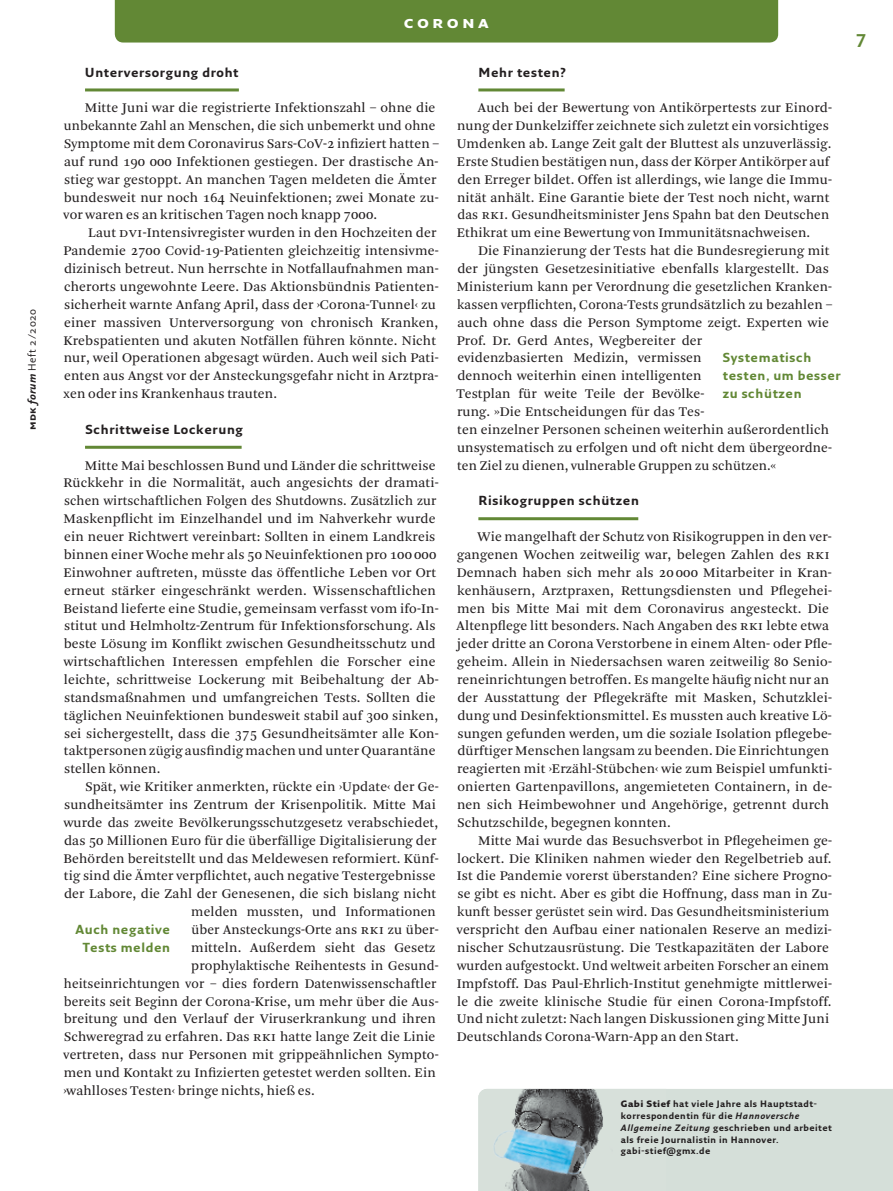
<style>
.page{position:relative;width:893px;height:1191px;background:#fff}
.page>*{position:absolute;margin:0;border:0;box-sizing:border-box;transform-origin:0 0}
.t1{font:700 18px "Fresco Sans Plus Pro";letter-spacing:.185em;color:#fff}
.t2{font:700 18px "Fresco Sans Plus Pro";color:#628835}
.t3{font:13.8px/17.9px "Arnhem Blond";letter-spacing:.01em;color:#231f20}
.t4{font:700 12.75px "Fresco Sans Pro";letter-spacing:.05em;color:#231f20}
.t5{font:700 12.75px/17.9px "Fresco Sans Pro";letter-spacing:.05em;color:#628835}
.t6{font:10.5px "Fresco Sans Plus Pro";letter-spacing:.05em;color:#231f20}
.t7{font:700 9px/11.9px "Fresco Sans Pro";letter-spacing:.05em;color:#231f20}
.s1{font-weight:700}
.s2{font-weight:700;font-style:italic}
.s3{font-weight:900}
.s4{font-style:italic}
</style>
<div class="page">
<hr style="left:478px;top:88px;width:87px;height:3px;background:#628835">
<hr style="left:478px;top:517px;width:160px;height:3px;background:#628835">
<hr style="left:85px;top:88px;width:154px;height:3px;background:#628835">
<hr style="left:85px;top:446px;width:157px;height:3px;background:#628835">
<div style="left:115px;top:0;width:663px;height:43px;background:#628835"></div>
<div style="left:666px;top:1089px;width:227px;height:102px;background:#d5dfd9"></div>
<img style="left:478px;top:1089px;width:188px;height:102px">
<img style="left:487px;top:1113px;width:107px;height:77px">
<p class="t6" style="left:25px;top:430px;width:123px;rotate:-90deg"><span class="s1">mdk</span> <span class="s2">forum</span> Heft 2/2020</p>
<h1 class="t1" style="left:404px;top:10px;width:86px">corona</h1>
<p class="t4" style="left:85px;top:64px;width:155px">Unterversorgung droht</p>
<p class="t3" style="left:64px;top:99px;width:377px;text-indent:21px">Mitte Juni war die registrierte Infektionszahl – ohne die unbekannte Zahl an Menschen, die sich unbemerkt und ohne Symptome mit dem Coronavirus Sars-CoV-2 infiziert hatten – auf rund 190 000 Infektionen gestiegen. Der drastische An&shy;stieg war gestoppt. An manchen Tagen meldeten die Ämter bundesweit nur noch 164 Neuinfektionen; zwei Monate zu&shy;vor waren es an kritischen Tagen noch knapp 7000.</p>
<p class="t3" style="left:63px;top:224px;width:377px;text-indent:25px">Laut dvi-Intensivregister wurden in den Hochzeiten der Pandemie 2700 Covid-19-Patienten gleichzeitig intensivme&shy;dizinisch betreut. Nun herrschte in Notfallaufnahmen man&shy;cherorts ungewohnte Leere. Das Aktionsbündnis Patienten&shy;sicherheit warnte Anfang April, dass der ›Corona-Tunnel‹ zu einer massiven Unterversorgung von chronisch Kranken, Krebspatienten und akuten Notfällen führen könnte. Nicht nur, weil Operationen abgesagt würden. Auch weil sich Pati&shy;enten aus Angst vor der Ansteckungsgefahr nicht in Arztpra&shy;xen oder ins Krankenhaus trauten.</p>
<p class="t4" style="left:86px;top:421px;width:159px">Schrittweise Lockerung</p>
<p class="t3" style="left:63px;top:456px;width:377px;text-indent:21px">Mitte Mai beschlossen Bund und Länder die schrittweise Rückkehr in die Normalität, auch angesichts der dramati&shy;schen wirtschaftlichen Folgen des Shutdowns. Zusätzlich zur Maskenpflicht im Einzelhandel und im Nahverkehr wurde ein neuer Richtwert vereinbart: Sollten in einem Landkreis binnen einer Woche mehr als 50 Neuinfektionen pro 100 000<br>Einwohner auftreten, müsste das öffentliche Leben vor Ort erneut stärker eingeschränkt werden. Wissenschaftlichen Beistand lieferte eine Studie, gemeinsam verfasst vom ifo-In&shy;stitut und Helmholtz-Zentrum für Infektionsforschung. Als beste Lösung im Konflikt zwischen Gesundheitsschutz und wirtschaftlichen Interessen empfehlen die Forscher eine leichte, schrittweise Lockerung mit Beibehaltung der Ab&shy;standsmaßnahmen und umfangreichen Tests. Sollten die täglichen Neuinfektionen bundesweit stabil auf 300 sinken, sei sichergestellt, dass die 375 Gesundheitsämter alle Kon&shy;taktpersonen zügig ausfindig machen und unter Quarantäne stellen können.</p>
<p class="t3" style="left:85px;top:778px;width:355px">Spät, wie Kritiker anmerkten, rückte ein ›Update‹ der Ge-</p>
<p class="t3" style="left:64px;top:796px;width:373px">sundheitsämter ins Zentrum der Krisenpolitik. Mitte Mai</p>
<p class="t3" style="left:64px;top:813px;width:376px">wurde das zweite Bevölkerungsschutzgesetz verabschiedet,</p>
<p class="t3" style="left:64px;top:831px;width:374px">das 50 Millionen Euro für die überfällige Digitalisierung der</p>
<p class="t3" style="left:63px;top:849px;width:377px">Behörden bereitstellt und das Meldewesen reformiert. Künf-</p>
<p class="t3" style="left:64px;top:867px;width:373px">tig sind die Ämter verpflichtet, auch negative Testergebnisse</p>
<p class="t3" style="left:64px;top:885px;width:374px">der Labore, die Zahl der Genesenen, die sich bislang nicht</p>
<p class="t3" style="left:191px;top:903px;width:246px">melden mussten, und Informationen</p>
<p class="t3" style="left:191px;top:921px;width:249px">über Ansteckungs-Orte ans rki zu über-</p>
<p class="t3" style="left:191px;top:939px;width:246px">mitteln. Außerdem sieht das Gesetz</p>
<p class="t3" style="left:191px;top:956px;width:249px">prophylaktische Reihentests in Gesund-</p>
<p class="t3" style="left:64px;top:974px;width:374px">heitseinrichtungen vor – dies fordern Datenwissenschaftler</p>
<p class="t3" style="left:64px;top:992px;width:376px">bereits seit Beginn der Corona-Krise, um mehr über die Aus-</p>
<p class="t3" style="left:64px;top:1010px;width:374px">breitung und den Verlauf der Viruserkrankung und ihren</p>
<p class="t3" style="left:64px;top:1028px;width:373px">Schweregrad zu erfahren. Das rki hatte lange Zeit die Linie</p>
<p class="t3" style="left:64px;top:1046px;width:377px">vertreten, dass nur Personen mit grippeähnlichen Sympto-</p>
<p class="t3" style="left:64px;top:1064px;width:374px">men und Kontakt zu Infizierten getestet werden sollten. Ein</p>
<p class="t3" style="left:63px;top:1081px;width:253px">›wahlloses Testen‹ bringe nichts, hieß es.</p>
<p class="t5" style="left:75px;top:920px;width:96px;text-align:center">Auch negative<br>Tests melden</p>
<p class="t4" style="left:478px;top:64px;width:89px">Mehr testen?</p>
<p class="t3" style="left:457px;top:99px;width:377px;text-indent:21px">Auch bei der Bewertung von Antikörpertests zur Einord&shy;nung der Dunkelziffer zeichnete sich zuletzt ein vorsichtiges Umdenken ab. Lange Zeit galt der Bluttest als unzuverlässig.<br>Erste Studien bestätigen nun, dass der Körper Antikörper auf den Erreger bildet. Offen ist allerdings, wie lange die Immu&shy;nität anhält. Eine Garantie biete der Test noch nicht, warnt das rki. Gesundheitsminister Jens Spahn bat den Deutschen Ethikrat um eine Bewertung von Immunitätsnachweisen.</p>
<p class="t3" style="left:456px;top:242px;width:378px;text-indent:22px">Die Finanzierung der Tests hat die Bundesregierung mit der jüngsten Gesetzesinitiative ebenfalls klargestellt. Das Ministerium kann per Verordnung die gesetzlichen Kranken&shy;kassen verpflichten, Corona-Tests grundsätzlich zu bezahlen – auch ohne dass die Person Symptome zeigt. Experten wie Prof. Dr. Gerd Antes, Wegbereiter der<br>evidenzbasierten Medizin, vermissen<br>dennoch weiterhin einen intelligenten<br>Testplan für weite Teile der Bevölke-<br>rung. »Die Entscheidungen für das Tes-<br>ten einzelner Personen scheinen weiterhin außerordentlich unsystematisch zu erfolgen und oft nicht dem übergeordne&shy;ten Ziel zu dienen, vulnerable Gruppen zu schützen.«</p>
<p class="t4" style="left:478px;top:493px;width:162px">Risikogruppen schützen</p>
<p class="t3" style="left:457px;top:528px;width:377px;text-indent:21px">Wie mangelhaft der Schutz von Risikogruppen in den ver&shy;gangenen Wochen zeitweilig war, belegen Zahlen des rki Demnach haben sich mehr als 20 000 Mitarbeiter in Kran&shy;kenhäusern, Arztpraxen, Rettungsdiensten und Pflegehei&shy;men bis Mitte Mai mit dem Coronavirus angesteckt. Die Altenpflege litt besonders. Nach Angaben des rki lebte etwa jeder dritte an Corona Verstorbene in einem Alten- oder Pfle&shy;geheim. Allein in Niedersachsen waren zeitweilig 80 Senio&shy;reneinrichtungen betroffen. Es mangelte häufig nicht nur an der Ausstattung der Pflegekräfte mit Masken, Schutzklei&shy;dung und Desinfektionsmittel. Es mussten auch kreative Lö&shy;sungen gefunden werden, um die soziale Isolation pflegebe&shy;dürftiger Menschen langsam zu beenden. Die Einrichtungen reagierten mit ›Erzähl-Stübchen‹ wie zum Beispiel umfunkti&shy;onierten Gartenpavillons, angemieteten Containern, in de&shy;nen sich Heimbewohner und Angehörige, getrennt durch Schutzschilde, begegnen konnten.</p>
<p class="t3" style="left:457px;top:831px;width:377px;text-indent:21px">Mitte Mai wurde das Besuchsverbot in Pflegeheimen ge&shy;lockert. Die Kliniken nahmen wieder den Regelbetrieb auf.<br>Ist die Pandemie vorerst überstanden? Eine sichere Progno&shy;se gibt es nicht. Aber es gibt die Hoffnung, dass man in Zu&shy;kunft besser gerüstet sein wird. Das Gesundheitsministerium verspricht den Aufbau einer nationalen Reserve an medizi&shy;nischer Schutzausrüstung. Die Testkapazitäten der Labore wurden aufgestockt. Und weltweit arbeiten Forscher an einem Impfstoff. Das Paul-Ehrlich-Institut genehmigte mittlerwei&shy;le die zweite klinische Studie für einen Corona-Impfstoff.<br>Und nicht zuletzt: Nach langen Diskussionen ging Mitte Juni Deutschlands Corona-Warn-App an den Start.</p>
<p class="t5" style="left:723px;top:349px;width:119px">Systematisch testen, um besser zu schützen</p>
<p class="t7" style="left:621px;top:1097px;width:212px"><span class="s3">Gabi Stief</span> hat viele Jahre als Hauptstadt&shy;korrespondentin für die <span class="s4">Hannoversche Allgemeine Zeitung</span> geschrieben und arbeitet als freie Journalistin in Hannover. gabi-stief@gmx.de</p>
<h1 class="t2" style="left:856px;top:25px;width:11px">7</h1>
</div>
